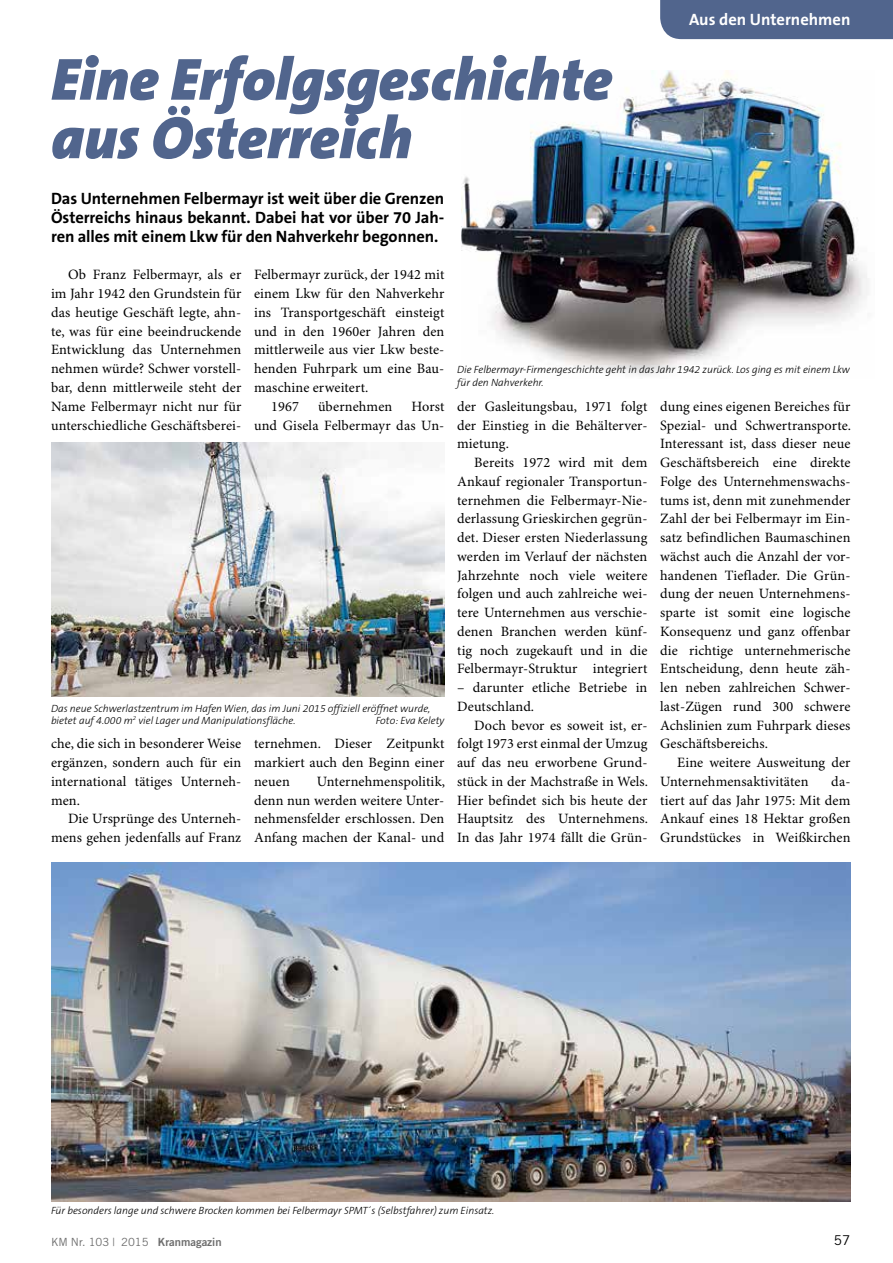
<style>
.page{position:relative;width:893px;height:1263px;background:#fff}
.page>*{position:absolute;margin:0;border:0;box-sizing:border-box;transform-origin:0 0}
.t1{font:italic 900 60px/58.5px "The Sans B9";color:#51658d}
.t2{font:700 16.5px/18.8px "The Sans B7";letter-spacing:-.005em;color:#000;text-align:justify}
.t3{font:700 16.5px "The Sans B7";color:#fff}
.t4{font:14.25px/18.8px "Minion Pro";letter-spacing:.01em;color:#000;text-align:justify}
.t5{font:13.5px "Trade Gothic";color:#000}
.t6{font:11.25px "Trade Gothic";color:#6e6e6e}
.t7{font:italic 300 10.5px/12.3px "The Sans B3";color:#000}
.s1{font-family:"Trade Gothic Bold Two"}
</style>
<div class="page">
<div style="left:660px;top:0;width:233px;height:39px;background:#51658d"></div>
<img style="left:461px;top:71px;width:407px;height:304px">
<img style="left:51px;top:863px;width:800px;height:338px">
<img style="left:51px;top:442px;width:393px;height:254px">
<h1 class="t1" style="left:51px;top:52px;width:563px">Eine Erfolgsgeschichte aus Österreich</h1>
<p class="t2" style="left:51px;top:190px;width:395px">Das Unternehmen Felbermayr ist weit über die Grenzen Österreichs hinaus bekannt. Dabei hat vor über 70 Jah&shy;ren alles mit einem Lkw für den Nahverkehr begonnen.</p>
<p class="t3" style="left:689px;top:11px;width:163px">Aus den Unternehmen</p>
<p class="t4" style="left:51px;top:266px;width:192px;text-indent:17px">Ob Franz Felbermayr, als er im Jahr 1942 den Grundstein für das heutige Geschäft legte, ahn&shy;te, was für eine beeindruckende Entwicklung das Unternehmen nehmen würde? Schwer vorstell&shy;bar, denn mittlerweile steht der Name Felbermayr nicht nur für unterschiedliche Geschäftsberei-</p>
<p class="t4" style="left:254px;top:266px;width:192px">Felbermayr zurück, der 1942 mit</p>
<p class="t4" style="left:254px;top:285px;width:192px">einem Lkw für den Nahverkehr</p>
<p class="t4" style="left:254px;top:304px;width:192px">ins Transportgeschäft einsteigt</p>
<p class="t4" style="left:254px;top:322px;width:192px">und in den 1960er Jahren den</p>
<p class="t4" style="left:254px;top:341px;width:192px">mittlerweile aus vier Lkw beste-</p>
<p class="t4" style="left:254px;top:360px;width:192px">henden Fuhrpark um eine Bau-</p>
<p class="t4" style="left:254px;top:379px;width:116px">maschine erweitert.</p>
<p class="t4" style="left:271px;top:397px;width:29px">1967</p>
<p class="t4" style="left:318px;top:397px;width:76px">übernehmen</p>
<p class="t4" style="left:254px;top:397px;width:192px;text-align:right">Horst<br>und Gisela Felbermayr das Un-</p>
<p class="t7" style="left:51px;top:702px;width:381px">Das neue Schwerlastzentrum im Hafen Wien, das im Juni 2015 offiziell eröffnet wurde, bietet auf 4.000 m<sup>2</sup> viel Lager und Manipulationsfläche.</p>
<p class="t7" style="left:376px;top:715px;width:70px">Foto: Eva Kelety</p>
<p class="t4" style="left:51px;top:735px;width:192px">che, die sich in besonderer Weise ergänzen, sondern auch für ein international tätiges Unterneh&shy;men.</p>
<p class="t4" style="left:51px;top:810px;width:192px;text-align:right">Die Ursprünge des Unterneh&shy;mens gehen jedenfalls auf Franz</p>
<p class="t4" style="left:254px;top:735px;width:192px">ternehmen. Dieser Zeitpunkt markiert auch den Beginn einer neuen</p>
<p class="t4" style="left:254px;top:772px;width:193px;text-indent:63px">Unternehmenspolitik, denn nun werden weitere Unter&shy;nehmensfelder erschlossen. Den Anfang machen der Kanal- und</p>
<p class="t7" style="left:457px;top:364px;width:394px">Die Felbermayr-Firmengeschichte geht in das Jahr 1942 zurück. Los ging es mit einem Lkw für den Nahverkehr.</p>
<p class="t4" style="left:457px;top:397px;width:192px">der Gasleitungsbau, 1971 folgt der Einstieg in die Behälterver&shy;mietung.</p>
<p class="t4" style="left:457px;top:454px;width:192px;text-indent:17px">Bereits 1972 wird mit dem Ankauf regionaler Transportun&shy;ternehmen die Felbermayr-Nie&shy;derlassung Grieskirchen gegrün&shy;det. Dieser ersten Niederlassung werden im Verlauf der nächsten Jahrzehnte noch viele weitere folgen und auch zahlreiche wei&shy;tere Unternehmen aus verschie&shy;denen Branchen werden künf&shy;tig noch zugekauft und in die Felbermayr-Struktur integriert</p>
<p class="t4" style="left:457px;top:679px;width:192px">– darunter etliche Betriebe in<br>Deutschland.</p>
<p class="t4" style="left:457px;top:716px;width:193px;text-indent:17px">Doch bevor es soweit ist, er&shy;folgt 1973 erst einmal der Umzug auf das neu erworbene Grund&shy;stück in der Machstraße in Wels.<br>Hier befindet sich bis heute der Hauptsitz des Unternehmens.<br>In das Jahr 1974 fällt die Grün-</p>
<p class="t4" style="left:660px;top:397px;width:193px">dung eines eigenen Bereiches für Spezial- und Schwertransporte.<br>Interessant ist, dass dieser neue Geschäftsbereich eine direkte Folge des Unternehmenswachs&shy;tums ist, denn mit zunehmender Zahl der bei Felbermayr im Ein&shy;satz befindlichen Baumaschinen wächst auch die Anzahl der vor&shy;handenen Tieflader. Die Grün&shy;dung der neuen Unternehmens&shy;sparte ist somit eine logische Konsequenz und ganz offenbar die richtige unternehmerische Entscheidung, denn heute zäh&shy;len neben zahlreichen Schwer&shy;last-Zügen rund 300 schwere Achslinien zum Fuhrpark dieses Geschäftsbereichs.</p>
<p class="t4" style="left:660px;top:754px;width:192px;text-indent:17px">Eine weitere Ausweitung der<br>Unternehmensaktivitäten</p>
<p class="t4" style="left:660px;top:772px;width:192px;text-indent:171px">da&shy;tiert auf das Jahr 1975: Mit dem Ankauf eines 18 Hektar großen Grundstückes in Weißkirchen</p>
<p class="t7" style="left:51px;top:1205px;width:445px">Für besonders lange und schwere Brocken kommen bei Felbermayr SPMT´s (Selbstfahrer) zum Einsatz.</p>
<p class="t6" style="left:51px;top:1235px;width:172px">KM Nr. 103 | 2015 <span class="s1">Kranmagazin</span></p>
<p class="t5" style="left:834px;top:1232px;width:18px">57</p>
</div>
